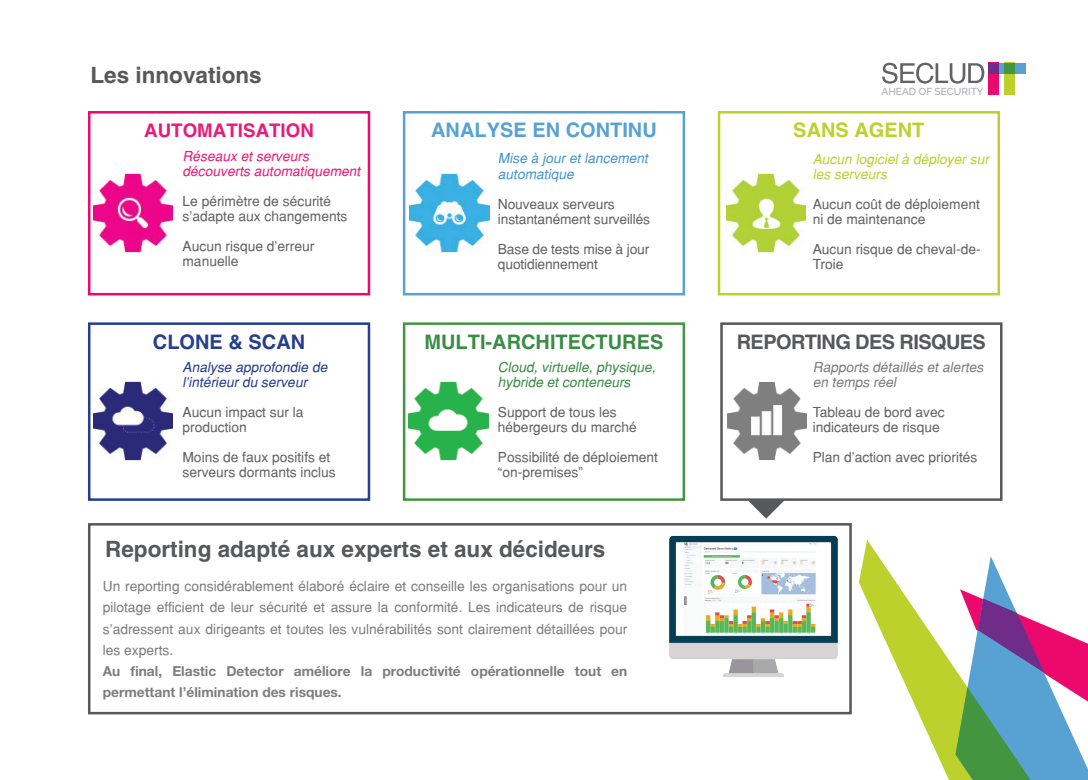
<style>
.page{position:relative;width:1088px;height:780px;background:#fff}
.page>*{position:absolute;margin:0;border:0;box-sizing:border-box;transform-origin:0 0}
.t1{font:700 22.5px "Helvetica";color:#57585a}
.t2{font:700 20px "Helvetica";color:#3b8c45}
.t3{font:700 20px "Helvetica";letter-spacing:-.03em;color:#57585a}
.t4{font:700 20px "Helvetica";color:#58a2d3}
.t5{font:700 20px "Helvetica";color:#253f8e}
.t6{font:700 20px "Helvetica";color:#bcd12c}
.t7{font:700 18.75px "Helvetica";color:#ea1b78}
.t8{font:13.75px/15px "Helvetica";color:#636366}
.t9{font:13.75px/21.2px "Helvetica";color:#7d7e7c;text-align:justify}
.t10{font:700 13.75px/21.2px "Helvetica Neue";color:#7d7e7c}
.t11{font:italic 13.75px/15px "Helvetica";color:#3b8c45}
.t12{font:italic 13.75px/15px "Helvetica";color:#ea1b78}
.t13{font:italic 13.75px/15px "Helvetica";color:#253f8e}
.t14{font:italic 13.75px/15px "Helvetica";color:#7d7e7c}
.t15{font:italic 13.75px/15px "Helvetica";color:#bcd12c}
.t16{font:italic 13.75px/15px "Helvetica";color:#4795d0}
.t17{font:500 10.12px "Raleway";color:#a8a9ad}
</style>
<div class="page">
<svg style="left:859px;top:540px;width:96px;height:240px"></svg>
<svg style="left:955px;top:556px;width:133px;height:224px"></svg>
<img style="left:669px;top:535px;width:169px;height:142px">
<div style="left:88px;top:523px;width:764px;height:191px;border:2px solid #57585a"></div>
<img style="left:94px;top:173px;width:79px;height:80px">
<img style="left:94px;top:381px;width:79px;height:79px">
<img style="left:410px;top:173px;width:79px;height:80px">
<img style="left:409px;top:381px;width:79px;height:79px">
<img style="left:726px;top:173px;width:80px;height:80px">
<img style="left:727px;top:382px;width:80px;height:78px">
<div style="left:988px;top:63px;width:37px;height:10px;background:#58a2d3"></div>
<div style="left:1004px;top:63px;width:10px;height:32px;background:#bcd12c"></div>
<div style="left:988px;top:63px;width:10px;height:32px;background:#ec096d"></div>
<svg style="left:882px;top:63px;width:102px;height:21px"></svg>
<div style="left:988px;top:63px;width:10px;height:10px;background:#6f2c88"></div>
<div style="left:1004px;top:63px;width:10px;height:10px;background:#449540"></div>
<div style="left:88px;top:111px;width:282px;height:184px;border:2px solid #ec096d"></div>
<div style="left:88px;top:322px;width:282px;height:179px;border:2px solid #253f8e"></div>
<div style="left:403px;top:111px;width:282px;height:184px;border:2px solid #58a2d3"></div>
<div style="left:403px;top:322px;width:282px;height:179px;border:2px solid #449540"></div>
<div style="left:720px;top:322px;width:282px;height:179px;border:2px solid #57585a"></div>
<div style="left:718px;top:111px;width:282px;height:184px;border:2px solid #bcd12c"></div>
<svg style="left:748px;top:500px;width:36px;height:18px"></svg>
<h1 class="t1" style="left:90px;top:62px;width:173px">Les innovations</h1>
<p class="t17" style="left:881px;top:85px;width:103px">AHEAD OF SECURITY</p>
<h3 class="t7" style="left:144px;top:119px;width:171px">AUTOMATISATION</h3>
<h2 class="t4" style="left:431px;top:118px;width:227px">ANALYSE EN CONTINU</h2>
<h2 class="t6" style="left:793px;top:118px;width:133px">SANS AGENT</h2>
<p class="t12" style="left:182px;top:149px;width:182px">Réseaux et serveurs découverts automatiquement</p>
<p class="t8" style="left:182px;top:194px;width:167px">Le périmètre de sécurité s’adapte aux changements</p>
<p class="t8" style="left:182px;top:239px;width:133px">Aucun risque d’erreur manuelle</p>
<p class="t16" style="left:498px;top:151px;width:154px">Mise à jour et lancement automatique</p>
<p class="t8" style="left:498px;top:196px;width:154px">Nouveaux serveurs instantanément surveillés</p>
<p class="t8" style="left:498px;top:241px;width:153px">Base de tests mise à jour quotidiennement</p>
<p class="t15" style="left:813px;top:152px;width:181px">Aucun logiciel à déployer sur les serveurs</p>
<p class="t8" style="left:813px;top:197px;width:169px">Aucun coût de déploiement ni de maintenance</p>
<p class="t8" style="left:813px;top:242px;width:169px">Aucun risque de cheval-de-<br>Troie</p>
<h2 class="t5" style="left:153px;top:329px;width:154px">CLONE &amp; SCAN</h2>
<h2 class="t2" style="left:424px;top:329px;width:240px">MULTI-ARCHITECTURES</h2>
<h2 class="t3" style="left:737px;top:329px;width:251px">REPORTING DES RISQUES</h2>
<p class="t13" style="left:182px;top:359px;width:149px">Analyse approfondie de l’intérieur du serveur</p>
<p class="t8" style="left:182px;top:404px;width:123px">Aucun impact sur la production</p>
<p class="t8" style="left:182px;top:449px;width:155px">Moins de faux positifs et serveurs dormants inclus</p>
<p class="t11" style="left:498px;top:359px;width:162px">Cloud, virtuelle, physique, hybride et conteneurs</p>
<p class="t8" style="left:498px;top:404px;width:140px">Support de tous les hébergeurs du marché</p>
<p class="t8" style="left:498px;top:449px;width:162px">Possibilité de déploiement “on-premises”</p>
<p class="t14" style="left:813px;top:359px;width:175px">Rapports détaillés et alertes en temps réel</p>
<p class="t8" style="left:813px;top:404px;width:133px">Tableau de bord avec indicateurs de risque</p>
<p class="t8" style="left:813px;top:449px;width:166px">Plan d’action avec priorités</p>
<h1 class="t1" style="left:105px;top:535px;width:502px">Reporting adapté aux experts et aux décideurs</h1>
<p class="t9" style="left:103px;top:575px;width:526px">Un reporting considérablement élaboré éclaire et conseille les organisations pour un pilotage efficient de leur sécurité et assure la conformité. Les indicateurs de risque s’adressent aux dirigeants et toutes les vulnérabilités sont clairement détaillées pour les experts.</p>
<p class="t10" style="left:103px;top:660px;width:526px">Au final, Elastic Detector améliore la productivité opérationnelle tout en permettant l’élimination des risques.</p>
</div>
